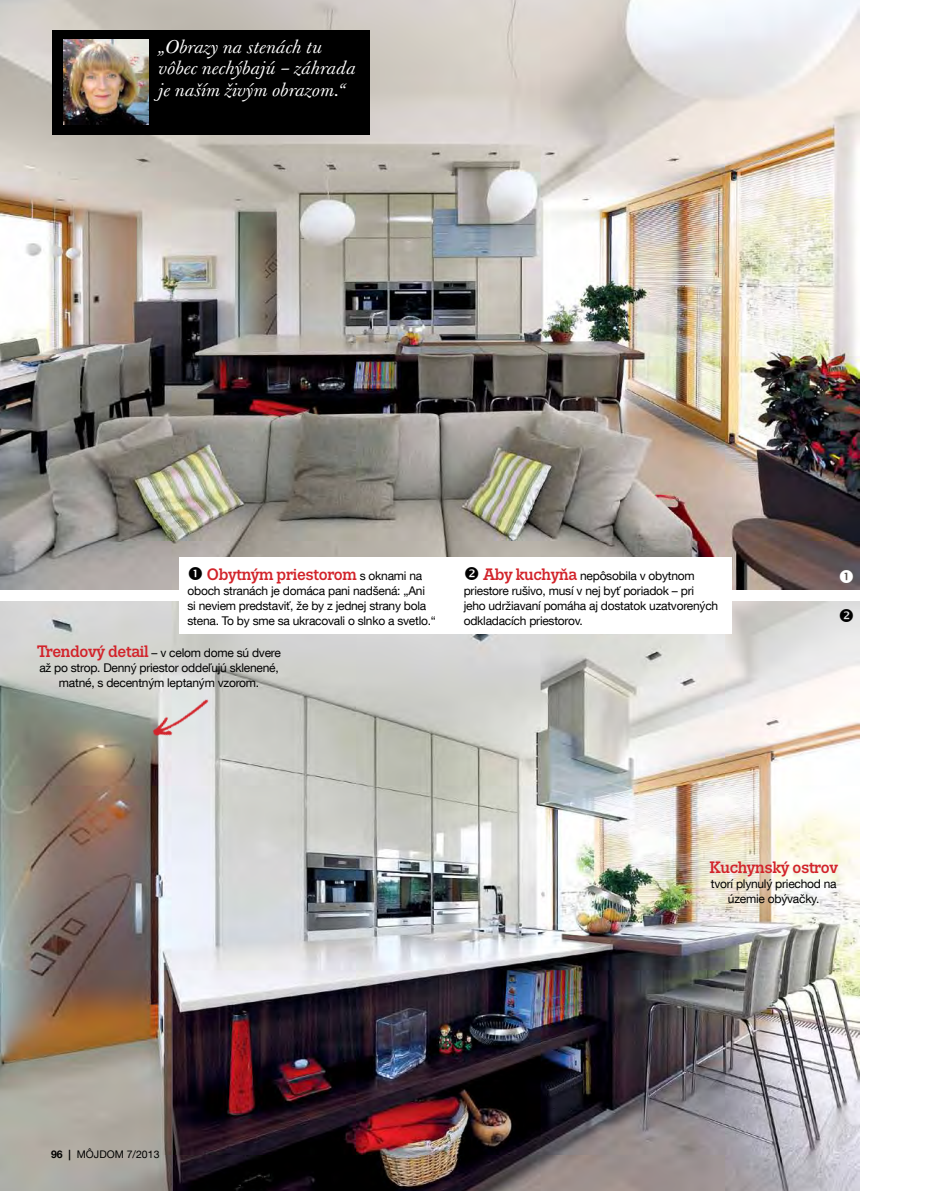
<style>
.page{position:relative;width:936px;height:1191px;background:#fff}
.page>*{position:absolute;margin:0;border:0;box-sizing:border-box;transform-origin:0 0}
.t1{font:italic 18px/21.6px "Baskerville 120 Pro";color:#fff;scale:1.15 1}
.t2{font:500 16.5px "Trivia Slab";letter-spacing:-.02em;color:#d2232a}
.t3{font:12px/15px "Helvetica Neue LT Com";letter-spacing:-.02em;color:#000}
.t4{font:10.5px "Helvetica Neue LT Com";color:#000}
.s1{font-family:"Helvetica Neue LT Com";font-weight:400;font-size:12px;color:#000}
.s2{font-family:"Trivia Slab";font-weight:500;font-size:16.5px;color:#d2232a}
.s3{font-weight:700}
</style>
<div class="page">
<img style="left:0;top:0;width:859px;height:589px">
<img style="left:0;top:602px;width:859px;height:589px">
<div style="left:179px;top:557px;width:552px;height:77px;background:#fff"></div>
<div style="left:53px;top:31px;width:317px;height:104px;background:#000"></div>
<img style="left:64px;top:39px;width:85px;height:85px">
<img style="left:137px;top:671px;width:83px;height:88px">
<svg style="left:840px;top:570px;width:13px;height:13px"></svg>
<svg style="left:840px;top:608px;width:13px;height:13px"></svg>
<h1 class="t1" style="left:158px;top:36px;width:173px">„Obrazy na stenách tu vôbec nechýbajú – záhrada je naším živým obrazom.“</h1>
<h2 class="t2" style="left:207px;top:565px;width:217px">Obytným priestorom <span class="s1">s oknami na</span></h2>
<p class="t3" style="left:187px;top:582px;width:250px">oboch stranách je domáca pani nadšená: „Ani si neviem predstaviť, že by z jednej strany bola stena. To by sme sa ukracovali o slnko a svetlo.“</p>
<p class="t3" style="left:37px;top:644px;width:245px;text-align:center"><span class="s2">Trendový detail</span> – v celom dome sú dvere až po strop. Denný priestor oddeľujú sklenené, matné, s decentným leptaným vzorom.</p>
<p class="t3" style="left:463px;top:567px;width:256px;text-indent:19px"><span class="s2">Aby kuchyňa</span> nepôsobila v obytnom priestore rušivo, musí v nej byť poriadok – pri jeho udržiavaní pomáha aj dostatok uzatvorených odkladacích priestorov.</p>
<h2 class="t2" style="left:709px;top:858px;width:130px">Kuchynský ostrov</h2>
<p class="t3" style="left:710px;top:875px;width:127px;text-align:center">tvorí plynulý priechod na územie obývačky.</p>
<p class="t4" style="left:51px;top:1147px;width:110px"><span class="s3">96 |</span> môjdom 7/2013</p>
</div>
